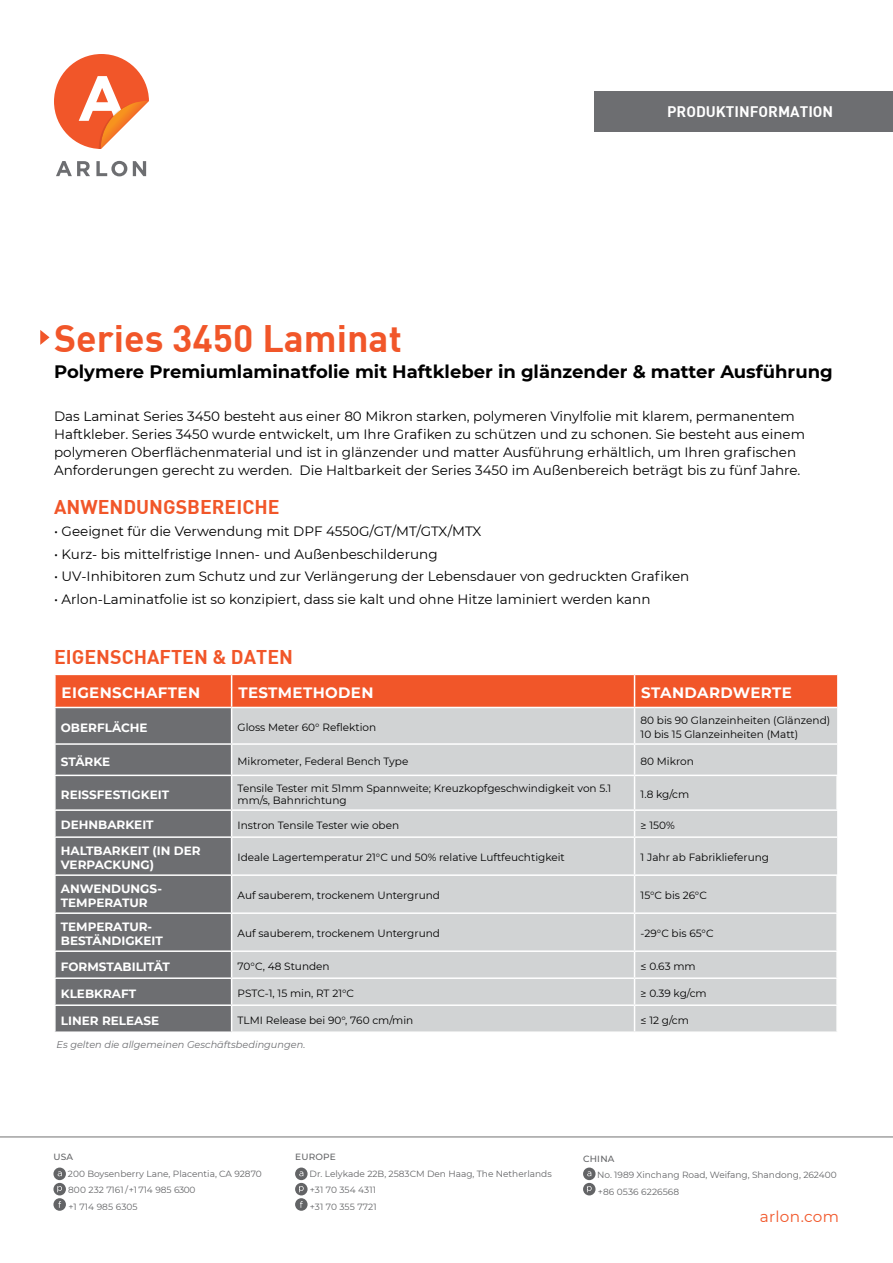
<style>
.page{position:relative;width:893px;height:1263px;background:#fff}
.page>*{position:absolute;margin:0;border:0;box-sizing:border-box;transform-origin:0 0}
.t1{font:37.5px "DIN Bold";color:#f15629}
.t2{font:19.5px "DIN Bold";color:#f15629}
.t3{font:700 18px "Montserrat";color:#000}
.t4{font:15.3px "Montserrat";letter-spacing:.025em;color:#f15629}
.t5{font:700 15px "Montserrat";letter-spacing:.025em;color:#fff}
.t6{font:15px "DIN Bold";color:#fff}
.t7{font:13.5px/18px "Montserrat";color:#000}
.t8{font:700 12px/14.4px "Montserrat";color:#fff}
.t9{font:10.5px/14.4px "Montserrat";color:#000}
.t10{font:italic 9.75px "Montserrat";color:#6d6e71}
.t11{font:9px/16.5px "Montserrat";color:#636466}
.t12{font:500 9px "Montserrat";letter-spacing:.025em;color:#636466}
</style>
<div class="page">
<svg style="left:56px;top:161px;width:34px;height:15px"></svg>
<svg style="left:96px;top:161px;width:31px;height:15px"></svg>
<svg style="left:133px;top:161px;width:13px;height:15px"></svg>
<svg style="left:54px;top:54px;width:95px;height:95px"></svg>
<div style="left:595px;top:91px;width:298px;height:41px;background:#6d6e71"></div>
<hr style="left:0;top:1136px;width:893px;height:1px;background:#737373">
<svg style="left:53px;top:1167px;width:13px;height:13px"></svg>
<svg style="left:58px;top:1171px;width:4px;height:5px"></svg>
<div style="left:53px;top:1198px;width:13px;height:13px;background:#636466;border-radius:50%"></div>
<svg style="left:58px;top:1201px;width:3px;height:7px"></svg>
<div style="left:53px;top:1183px;width:13px;height:12px;background:#636466;border-radius:50%"></div>
<svg style="left:57px;top:1186px;width:5px;height:6px"></svg>
<svg style="left:295px;top:1167px;width:13px;height:13px"></svg>
<svg style="left:299px;top:1171px;width:4px;height:5px"></svg>
<div style="left:295px;top:1198px;width:13px;height:13px;background:#636466;border-radius:50%"></div>
<svg style="left:300px;top:1201px;width:3px;height:7px"></svg>
<div style="left:295px;top:1183px;width:13px;height:12px;background:#636466;border-radius:50%"></div>
<svg style="left:299px;top:1186px;width:5px;height:6px"></svg>
<svg style="left:583px;top:1167px;width:12px;height:13px"></svg>
<svg style="left:587px;top:1171px;width:4px;height:5px"></svg>
<div style="left:583px;top:1183px;width:12px;height:12px;background:#636466;border-radius:50%"></div>
<svg style="left:587px;top:1186px;width:5px;height:6px"></svg>
<svg style="left:40px;top:330px;width:10px;height:15px"></svg>
<div style="left:56px;top:675px;width:781px;height:32px;background:#f15629"></div>
<div style="left:56px;top:708px;width:175px;height:323px;background:#6d6e71"></div>
<div style="left:232px;top:708px;width:605px;height:323px;background:#d1d3d4"></div>
<hr style="left:231px;top:675px;width:1px;height:32px;background:#fff">
<hr style="left:634px;top:675px;width:1px;height:32px;background:#fff">
<hr style="left:634px;top:708px;width:1px;height:35px;background:#fff">
<hr style="left:54px;top:743px;width:178px;height:2px;background:#fff">
<hr style="left:232px;top:743px;width:402px;height:2px;background:#fff">
<hr style="left:634px;top:743px;width:203px;height:2px;background:#fff">
<hr style="left:634px;top:745px;width:1px;height:30px;background:#fff">
<hr style="left:54px;top:775px;width:178px;height:1px;background:#fff">
<hr style="left:232px;top:775px;width:402px;height:1px;background:#fff">
<hr style="left:634px;top:775px;width:204px;height:1px;background:#fff">
<hr style="left:634px;top:776px;width:1px;height:33px;background:#fff">
<hr style="left:54px;top:809px;width:178px;height:2px;background:#fff">
<hr style="left:232px;top:809px;width:402px;height:2px;background:#fff">
<hr style="left:634px;top:809px;width:204px;height:2px;background:#fff">
<svg style="left:634px;top:811px;width:1px;height:25px"></svg>
<hr style="left:54px;top:836px;width:178px;height:2px;background:#fff">
<hr style="left:232px;top:836px;width:402px;height:2px;background:#fff">
<hr style="left:634px;top:836px;width:203px;height:2px;background:#fff">
<hr style="left:634px;top:838px;width:1px;height:36px;background:#fff">
<hr style="left:54px;top:874px;width:178px;height:2px;background:#fff">
<hr style="left:232px;top:874px;width:402px;height:2px;background:#fff">
<hr style="left:634px;top:874px;width:204px;height:2px;background:#fff">
<hr style="left:634px;top:876px;width:1px;height:36px;background:#fff">
<hr style="left:54px;top:912px;width:178px;height:2px;background:#fff">
<hr style="left:232px;top:912px;width:402px;height:2px;background:#fff">
<hr style="left:634px;top:912px;width:204px;height:2px;background:#fff">
<hr style="left:634px;top:914px;width:1px;height:36px;background:#fff">
<hr style="left:54px;top:950px;width:178px;height:2px;background:#fff">
<hr style="left:232px;top:950px;width:402px;height:2px;background:#fff">
<hr style="left:634px;top:950px;width:204px;height:2px;background:#fff">
<hr style="left:54px;top:977px;width:178px;height:2px;background:#fff">
<hr style="left:232px;top:977px;width:402px;height:2px;background:#fff">
<hr style="left:634px;top:977px;width:204px;height:2px;background:#fff">
<hr style="left:54px;top:1004px;width:178px;height:2px;background:#fff">
<hr style="left:232px;top:1004px;width:402px;height:2px;background:#fff">
<hr style="left:634px;top:1004px;width:204px;height:2px;background:#fff">
<svg style="left:634px;top:952px;width:1px;height:79px"></svg>
<hr style="left:836px;top:776px;width:2px;height:33px;background:#fff">
<hr style="left:836px;top:876px;width:2px;height:36px;background:#fff">
<hr style="left:836px;top:914px;width:2px;height:36px;background:#fff">
<hr style="left:836px;top:952px;width:2px;height:25px;background:#fff">
<hr style="left:836px;top:979px;width:2px;height:25px;background:#fff">
<hr style="left:836px;top:1006px;width:2px;height:25px;background:#fff">
<p class="t6" style="left:667px;top:101px;width:168px">PRODUKTINFORMATION</p>
<h1 class="t1" style="left:54px;top:314px;width:349px">Series 3450 Laminat</h1>
<h3 class="t3" style="left:54px;top:358px;width:780px">Polymere Premiumlaminatfolie mit Haftkleber in glänzender &amp; matter Ausführung</h3>
<p class="t7" style="left:54px;top:407px;width:752px">Das Laminat Series 3450 besteht aus einer 80 Mikron starken, polymeren Vinylfolie mit klarem, permanentem Haftkleber. Series 3450 wurde entwickelt, um Ihre Grafiken zu schützen und zu schonen. Sie besteht aus einem polymeren Oberflächenmaterial und ist in glänzender und matter Ausführung erhältlich, um Ihren grafischen Anforderungen gerecht zu werden. Die Haltbarkeit der Series 3450 im Außenbereich beträgt bis zu fünf Jahre.</p>
<h2 class="t2" style="left:54px;top:494px;width:227px">ANWENDUNGSBEREICHE</h2>
<p class="t7" style="left:54px;top:522px;width:429px">• Geeignet für die Verwendung mit DPF 4550G/GT/MT/GTX/MTX</p>
<p class="t7" style="left:54px;top:545px;width:385px">• Kurz- bis mittelfristige Innen- und Außenbeschilderung</p>
<p class="t7" style="left:54px;top:567px;width:637px">• UV-Inhibitoren zum Schutz und zur Verlängerung der Lebensdauer von gedruckten Grafiken</p>
<p class="t7" style="left:54px;top:590px;width:598px">• Arlon-Laminatfolie ist so konzipiert, dass sie kalt und ohne Hitze laminiert werden kann</p>
<h2 class="t2" style="left:54px;top:644px;width:240px">EIGENSCHAFTEN &amp; DATEN</h2>
<p class="t5" style="left:62px;top:682px;width:140px">EIGENSCHAFTEN</p>
<p class="t5" style="left:238px;top:682px;width:137px">TESTMETHODEN</p>
<p class="t5" style="left:641px;top:682px;width:152px">STANDARDWERTE</p>
<p class="t8" style="left:61px;top:719px;width:88px">OBERFLÄCHE</p>
<p class="t9" style="left:238px;top:719px;width:140px">Gloss Meter 60° Reflektion</p>
<p class="t9" style="left:640px;top:712px;width:191px">80 bis 90 Glanzeinheiten (Glänzend)<br>10 bis 15 Glanzeinheiten (Matt)</p>
<p class="t8" style="left:61px;top:753px;width:51px">STÄRKE</p>
<p class="t9" style="left:238px;top:753px;width:172px">Mikrometer, Federal Bench Type</p>
<p class="t9" style="left:640px;top:753px;width:55px">80 Mikron</p>
<p class="t8" style="left:61px;top:786px;width:110px">REISSFESTIGKEIT</p>
<p class="t9" style="left:238px;top:781px;width:375px;line-height:12.6px">Tensile Tester mit 51mm Spannweite; Kreuzkopfgeschwindigkeit von 5.1 mm/s, Bahnrichtung</p>
<p class="t9" style="left:640px;top:786px;width:50px">1.8 kg/cm</p>
<p class="t8" style="left:61px;top:817px;width:94px">DEHNBARKEIT</p>
<p class="t9" style="left:238px;top:817px;width:163px">Instron Tensile Tester wie oben</p>
<p class="t9" style="left:640px;top:817px;width:36px">≥ 150%</p>
<p class="t8" style="left:61px;top:843px;width:141px">HALTBARKEIT (IN DER<br>VERPACKUNG)</p>
<p class="t9" style="left:238px;top:850px;width:329px">Ideale Lagertemperatur 21°C und 50% relative Luftfeuchtigkeit</p>
<p class="t9" style="left:640px;top:850px;width:130px">1 Jahr ab Fabriklieferung</p>
<p class="t8" style="left:61px;top:881px;width:103px">ANWENDUNGS-<br>TEMPERATUR</p>
<p class="t9" style="left:238px;top:888px;width:204px">Auf sauberem, trockenem Untergrund</p>
<p class="t9" style="left:640px;top:888px;width:68px">15°C bis 26°C</p>
<p class="t8" style="left:61px;top:919px;width:104px">TEMPERATUR-<br>BESTÄNDIGKEIT</p>
<p class="t9" style="left:238px;top:926px;width:204px">Auf sauberem, trockenem Untergrund</p>
<p class="t9" style="left:640px;top:926px;width:75px">-29°C bis 65°C</p>
<p class="t8" style="left:61px;top:958px;width:111px">FORMSTABILITÄT</p>
<p class="t9" style="left:238px;top:958px;width:94px">70°C, 48 Stunden</p>
<p class="t9" style="left:640px;top:958px;width:57px">≤ 0.63 mm</p>
<p class="t8" style="left:61px;top:985px;width:77px">KLEBKRAFT</p>
<p class="t9" style="left:238px;top:985px;width:118px">PSTC-1, 15 min, RT 21°C</p>
<p class="t9" style="left:640px;top:985px;width:68px">≥ 0.39 kg/cm</p>
<p class="t8" style="left:61px;top:1012px;width:100px">LINER RELEASE</p>
<p class="t9" style="left:238px;top:1012px;width:177px">TLMI Release bei 90°, 760 cm/min</p>
<p class="t9" style="left:640px;top:1012px;width:50px">≤ 12 g/cm</p>
<p class="t10" style="left:57px;top:1038px;width:250px">Es gelten die allgemeinen Geschäftsbedingungen.</p>
<p class="t12" style="left:53px;top:1151px;width:21px">USA</p>
<p class="t11" style="left:68px;top:1165px;width:195px">200 Boysenberry Lane, Placentia, CA 92870<br>800 232 7161 / +1 714 985 6300<br>+1 714 985 6305</p>
<p class="t12" style="left:295px;top:1151px;width:42px">EUROPE</p>
<p class="t11" style="left:310px;top:1165px;width:244px">Dr. Lelykade 22B, 2583CM Den Haag, The Netherlands +31 70 354 4311<br>+31 70 355 7721</p>
<p class="t12" style="left:583px;top:1152px;width:33px">CHINA</p>
<p class="t11" style="left:597px;top:1166px;width:241px">No. 1989 Xinchang Road, Weifang, Shandong, 262400 +86 0536 6226568</p>
<p class="t4" style="left:760px;top:1206px;width:81px">arlon.com</p>
</div>
